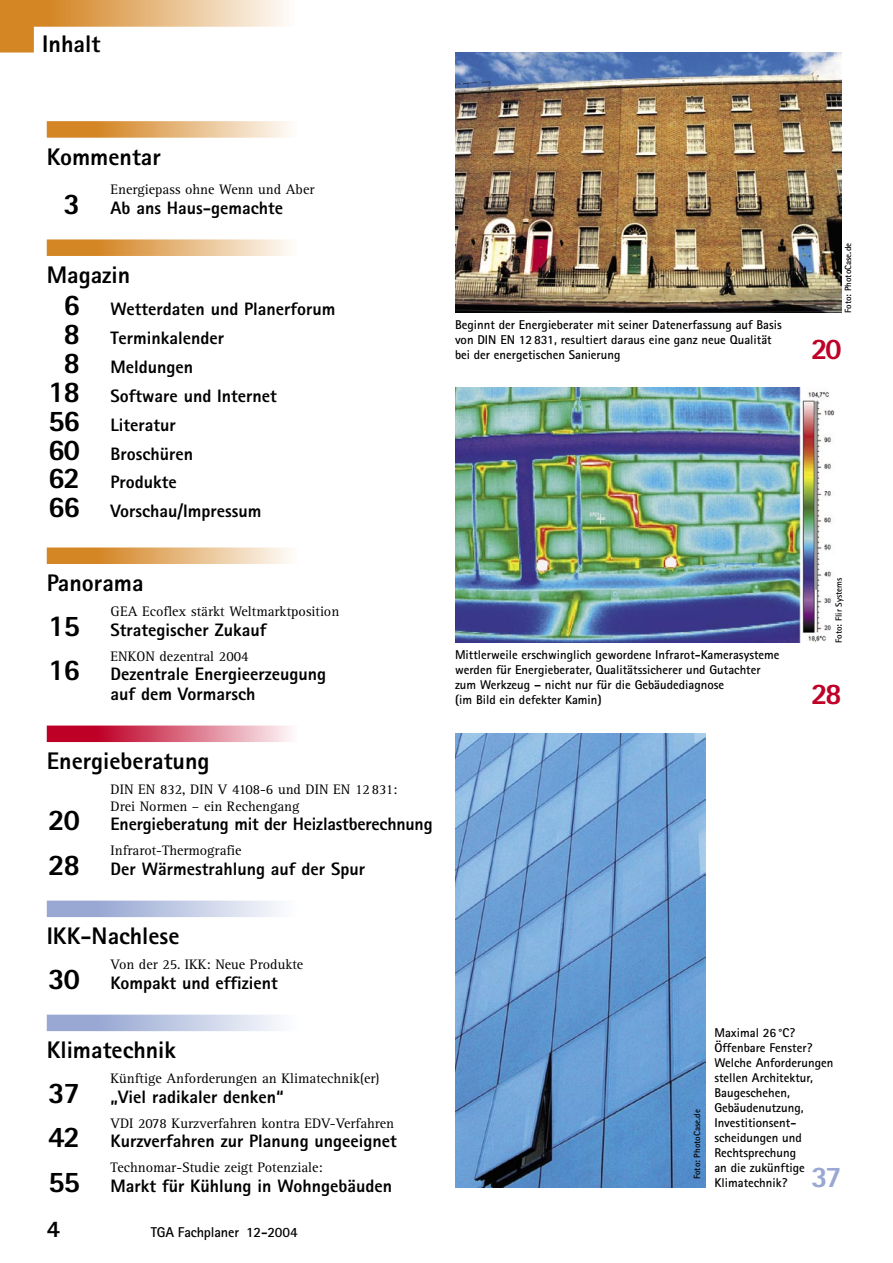
<style>
.page{position:relative;width:893px;height:1263px;background:#fff}
.page>*{position:absolute;margin:0;border:0;box-sizing:border-box;transform-origin:0 0}
.T_Inhalt_groß_ohne_Abstand{font:800 30px "Rotis Sans Serif";letter-spacing:-.045em;color:#000}
.T02_BU_Autor{font:800 30px "Rotis Sans Serif";color:#be0027}
.T02_BU_Autor-2{font:800 30px "Rotis Sans Serif";color:#98a8d3}
.T_Inhalt_Headline{font:800 24px "Rotis Sans Serif";color:#000}
.T_Inhalt_groß_ohne_Abstand-2{font:800 18px/19.5px "Rotis Sans Serif";color:#000}
.T_Inhalt_klein{font:14.25px/16.5px "Rotis Serif";color:#000}
.t1{font:700 14.25px "Rotis Sans Serif";letter-spacing:-.01em;color:#000}
.T02_BU_Autor-3{font:700 12.75px/15px "Rotis Sans Serif";color:#000}
.T07a_Foto{font:700 9px "Rotis Sans Serif";color:#000}
</style>
<div class="page">
<svg style="left:0;top:0;width:287px;height:53px"></svg>
<img style="left:455px;top:52px;width:387px;height:261px">
<img style="left:455px;top:387px;width:380px;height:256px">
<img style="left:455px;top:734px;width:251px;height:453px">
<svg style="left:47px;top:121px;width:243px;height:17px;background:#e4b57a"></svg>
<svg style="left:47px;top:239px;width:243px;height:17px;background:#e4b57a"></svg>
<svg style="left:47px;top:547px;width:243px;height:17px;background:#e4b57b"></svg>
<svg style="left:47px;top:725px;width:244px;height:17px;background:#d7657d"></svg>
<div style="left:47px;top:900px;width:251px;height:17px;background:linear-gradient(to right,#879acc,#fafbfd)"></div>
<div style="left:47px;top:1015px;width:251px;height:16px;background:linear-gradient(to right,#879acc,#fafbfd)"></div>
<p class="T_Inhalt_Headline" style="left:42px;top:29px;width:60px">Inhalt</p>
<p class="T_Inhalt_Headline" style="left:47px;top:141px;width:116px">Kommentar</p>
<p class="T_Inhalt_klein" style="left:111px;top:181px;width:205px">Energiepass ohne Wenn und Aber</p>
<p class="T_Inhalt_groß_ohne_Abstand" style="left:63px;top:184px;width:18px">3</p>
<p class="T_Inhalt_groß_ohne_Abstand-2" style="left:111px;top:197px;width:174px">Ab ans Haus-gemachte</p>
<p class="T_Inhalt_Headline" style="left:47px;top:260px;width:85px">Magazin</p>
<p class="T_Inhalt_groß_ohne_Abstand" style="left:63px;top:286px;width:18px">6</p>
<p class="T_Inhalt_groß_ohne_Abstand-2" style="left:111px;top:299px;width:227px">Wetterdaten und Planerforum</p>
<p class="T_Inhalt_groß_ohne_Abstand" style="left:63px;top:315px;width:18px">8</p>
<p class="T_Inhalt_groß_ohne_Abstand-2" style="left:111px;top:328px;width:115px">Terminkalender</p>
<p class="T_Inhalt_groß_ohne_Abstand" style="left:63px;top:344px;width:18px">8</p>
<p class="T_Inhalt_groß_ohne_Abstand-2" style="left:111px;top:357px;width:84px">Meldungen</p>
<p class="T_Inhalt_groß_ohne_Abstand" style="left:48px;top:373px;width:34px">18</p>
<p class="T_Inhalt_groß_ohne_Abstand-2" style="left:111px;top:386px;width:168px">Software und Internet</p>
<p class="T_Inhalt_groß_ohne_Abstand" style="left:48px;top:401px;width:34px">56</p>
<p class="T_Inhalt_groß_ohne_Abstand-2" style="left:111px;top:415px;width:67px">Literatur</p>
<p class="T_Inhalt_groß_ohne_Abstand" style="left:48px;top:430px;width:34px">60</p>
<p class="T_Inhalt_groß_ohne_Abstand-2" style="left:111px;top:443px;width:84px">Broschüren</p>
<p class="T_Inhalt_groß_ohne_Abstand" style="left:48px;top:459px;width:34px">62</p>
<p class="T_Inhalt_groß_ohne_Abstand-2" style="left:111px;top:472px;width:68px">Produkte</p>
<p class="T_Inhalt_groß_ohne_Abstand" style="left:48px;top:488px;width:34px">66</p>
<p class="T_Inhalt_groß_ohne_Abstand-2" style="left:111px;top:501px;width:152px">Vorschau/Impressum</p>
<p class="T_Inhalt_Headline" style="left:47px;top:568px;width:98px">Panorama</p>
<p class="T_Inhalt_klein" style="left:111px;top:603px;width:230px">GEA Ecoflex stärkt Weltmarktposition</p>
<p class="T_Inhalt_groß_ohne_Abstand" style="left:48px;top:606px;width:34px">15</p>
<p class="T_Inhalt_groß_ohne_Abstand-2" style="left:111px;top:619px;width:157px">Strategischer Zukauf</p>
<p class="T_Inhalt_klein" style="left:111px;top:648px;width:139px">ENKON dezentral 2004</p>
<p class="T_Inhalt_groß_ohne_Abstand" style="left:48px;top:651px;width:34px">16</p>
<p class="T_Inhalt_groß_ohne_Abstand-2" style="left:111px;top:664px;width:217px">Dezentrale Energieerzeugung auf dem Vormarsch</p>
<p class="T_Inhalt_Headline" style="left:47px;top:746px;width:164px">Energieberatung</p>
<p class="T_Inhalt_klein" style="left:111px;top:782px;width:288px">DIN EN 832, DIN V 4108-6 und DIN EN 12 831:<br>Drei Normen – ein Rechengang</p>
<p class="T_Inhalt_groß_ohne_Abstand" style="left:48px;top:801px;width:34px">20</p>
<p class="T_Inhalt_groß_ohne_Abstand-2" style="left:111px;top:814px;width:323px">Energieberatung mit der Heizlastberechnung</p>
<p class="T_Inhalt_klein" style="left:111px;top:843px;width:133px">Infrarot-Thermografie</p>
<p class="T_Inhalt_groß_ohne_Abstand" style="left:48px;top:845px;width:34px">28</p>
<p class="T_Inhalt_groß_ohne_Abstand-2" style="left:111px;top:859px;width:256px">Der Wärmestrahlung auf der Spur</p>
<p class="T_Inhalt_Headline" style="left:47px;top:921px;width:134px">IKK-Nachlese</p>
<p class="T_Inhalt_klein" style="left:111px;top:957px;width:194px">Von der 25. IKK: Neue Produkte</p>
<p class="T_Inhalt_groß_ohne_Abstand" style="left:48px;top:959px;width:34px">30</p>
<p class="T_Inhalt_groß_ohne_Abstand-2" style="left:111px;top:973px;width:169px">Kompakt und effizient</p>
<p class="T_Inhalt_Headline" style="left:47px;top:1035px;width:131px">Klimatechnik</p>
<p class="T_Inhalt_klein" style="left:111px;top:1071px;width:270px">Künftige Anforderungen an Klimatechnik(er)</p>
<p class="T_Inhalt_groß_ohne_Abstand" style="left:48px;top:1073px;width:34px">37</p>
<p class="T_Inhalt_groß_ohne_Abstand-2" style="left:111px;top:1087px;width:175px">„Viel radikaler denken“</p>
<p class="T_Inhalt_klein" style="left:111px;top:1115px;width:285px">VDI 2078 Kurzverfahren kontra EDV-Verfahren</p>
<p class="T_Inhalt_groß_ohne_Abstand" style="left:48px;top:1118px;width:34px">42</p>
<p class="T_Inhalt_groß_ohne_Abstand-2" style="left:111px;top:1131px;width:288px">Kurzverfahren zur Planung ungeeignet</p>
<p class="T_Inhalt_klein" style="left:111px;top:1160px;width:214px">Technomar-Studie zeigt Potenziale:</p>
<p class="T_Inhalt_groß_ohne_Abstand" style="left:48px;top:1162px;width:34px">55</p>
<p class="T_Inhalt_groß_ohne_Abstand-2" style="left:111px;top:1176px;width:283px">Markt für Kühlung in Wohngebäuden</p>
<p class="T_Inhalt_Headline" style="left:47px;top:1213px;width:15px">4</p>
<p class="t1" style="left:151px;top:1223px;width:148px">TGA Fachplaner 12-2004</p>
<p class="T02_BU_Autor-3" style="left:455px;top:317px;width:328px">Beginnt der Energieberater mit seiner Datenerfassung auf Basis von DIN EN 12 831, resultiert daraus eine ganz neue Qualität bei der energetischen Sanierung</p>
<p class="T07a_Foto" style="left:842px;top:313px;width:71px;rotate:-90deg">Foto: PhotoCase.de</p>
<p class="T02_BU_Autor" style="left:811px;top:330px;width:32px">20</p>
<p class="T02_BU_Autor-3" style="left:455px;top:647px;width:326px">Mittlerweile erschwinglich gewordene Infrarot-Kamerasysteme werden für Energieberater, Qualitätssicherer und Gutachter zum Werkzeug – nicht nur für die Gebäudediagnose<br>(im Bild ein defekter Kamin)</p>
<p class="T07a_Foto" style="left:833px;top:643px;width:67px;rotate:-90deg">Foto: Flir Systems</p>
<p class="T02_BU_Autor" style="left:811px;top:675px;width:32px">28</p>
<p class="T07a_Foto" style="left:691px;top:1179px;width:71px;rotate:-90deg">Foto: PhotoCase.de</p>
<p class="T02_BU_Autor-3" style="left:714px;top:1025px;width:120px">Maximal 26 °C?<br>Öffenbare Fenster?<br>Welche Anforderungen stellen Architektur,<br>Baugeschehen,<br>Gebäudenutzung,<br>Investitionsent&shy;scheidungen und</p>
<p class="T02_BU_Autor-3" style="left:714px;top:1145px;width:92px">Rechtsprechung an die zukünftige<br>Klimatechnik?</p>
<p class="T02_BU_Autor-2" style="left:811px;top:1158px;width:32px">37</p>
</div>
